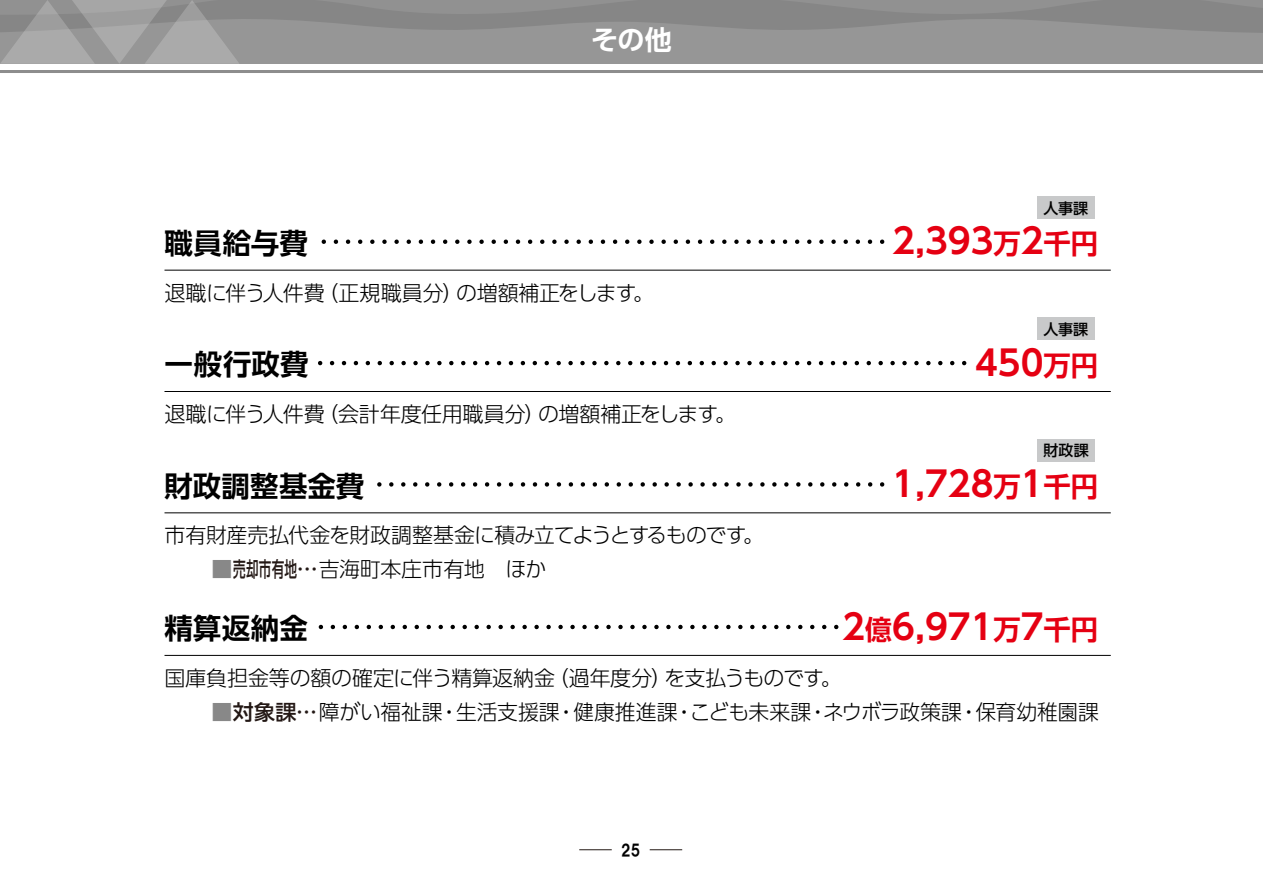
<style>
.page{position:relative;width:1263px;height:893px;background:#fff}
.page>*{position:absolute;margin:0;border:0;box-sizing:border-box;transform-origin:0 0}
.t1{font:700 34.65px "UD Shin Go Pro De";color:#e50012}
.t2{font:700 28.5px "UD Shin Go Pro De";letter-spacing:.005em;color:#000}
.t3{font:700 27px "UD Shin Go Pro De";color:#fff}
.t4{font:300 21px "UD Shin Go Pro";letter-spacing:-.015em;color:#000}
.t5{font:300 21px "UD Shin Go Pro";letter-spacing:-.04em;color:#000}
.t6{font:16.05px "HGP Soei Kakugothic UB";color:#000}
.t7{font:500 15px "UD Shin Go Pro";letter-spacing:.005em;color:#000}
.s1{color:#888}
.s2{font-weight:500;color:#231815}
.s3{font-size:27.3px}
</style>
<div class="page">
<hr style="left:579px;top:849px;width:33px;height:1px;background:#221714">
<hr style="left:650px;top:849px;width:32px;height:1px;background:#221714">
<hr style="left:0;top:70px;width:1263px;height:3px;background:#8d8d8d">
<svg style="left:0;top:0;width:1263px;height:64px;background:#939393"></svg>
<div style="left:1037px;top:196px;width:58px;height:23px;background:#c8c9ca"></div>
<svg style="left:336px;top:239px;width:537px;height:5px"></svg>
<hr style="left:164px;top:270px;width:947px;height:1px;background:#000">
<div style="left:1037px;top:317px;width:58px;height:23px;background:#c8c9ca"></div>
<svg style="left:332px;top:361px;width:623px;height:4px"></svg>
<hr style="left:164px;top:391px;width:947px;height:1px;background:#000">
<div style="left:1037px;top:439px;width:58px;height:22px;background:#c8c9ca"></div>
<svg style="left:391px;top:482px;width:482px;height:5px"></svg>
<hr style="left:164px;top:513px;width:947px;height:1px;background:#000">
<svg style="left:333px;top:625px;width:494px;height:4px"></svg>
<hr style="left:164px;top:655px;width:947px;height:1px;background:#000">
<h2 class="t2" style="left:164px;top:220px;width:145px">職員給与費</h2>
<p class="t3" style="left:591px;top:17px;width:82px">その他</p>
<p class="t4" style="left:164px;top:276px;width:491px">退職に伴う人件費（正規職員分）の増額補正をします。</p>
<h2 class="t2" style="left:164px;top:341px;width:146px">一般行政費</h2>
<p class="t4" style="left:164px;top:397px;width:573px">退職に伴う人件費（会計年度任用職員分）の増額補正をします。</p>
<h2 class="t2" style="left:164px;top:462px;width:201px">財政調整基金費</h2>
<p class="t5" style="left:164px;top:518px;width:601px">市有財産売払代金を財政調整基金に積み立てようとするものです。</p>
<p class="t4" style="left:212px;top:552px;width:336px"><span class="s1">■</span><span class="s2">売却市有地…</span>吉海町本庄市有地　ほか</p>
<p class="t7" style="left:1043px;top:196px;width:46px">人事課</p>
<h1 class="t1" style="left:892px;top:213px;width:208px">2,393<span class="s3">万</span>2<span class="s3">千円</span></h1>
<p class="t7" style="left:1043px;top:317px;width:46px">人事課</p>
<h1 class="t1" style="left:975px;top:334px;width:125px">450<span class="s3">万円</span></h1>
<p class="t7" style="left:1043px;top:438px;width:47px">財政課</p>
<h1 class="t1" style="left:892px;top:456px;width:208px">1,728<span class="s3">万</span>1<span class="s3">千円</span></h1>
<h2 class="t2" style="left:164px;top:605px;width:145px">精算返納金</h2>
<h1 class="t1" style="left:842px;top:598px;width:258px">2<span class="s3">億</span>6,971<span class="s3">万</span>7<span class="s3">千円</span></h1>
<p class="t4" style="left:164px;top:661px;width:679px">国庫負担金等の額の確定に伴う精算返納金（過年度分）を支払うものです。</p>
<p class="t4" style="left:212px;top:695px;width:889px"><span class="s1">■</span><span class="s2">対象課…</span>障がい福祉課・生活支援課・健康推進課・こども未来課・ネウボラ政策課・保育幼稚園課</p>
<p class="t6" style="left:621px;top:842px;width:21px">25</p>
</div>
